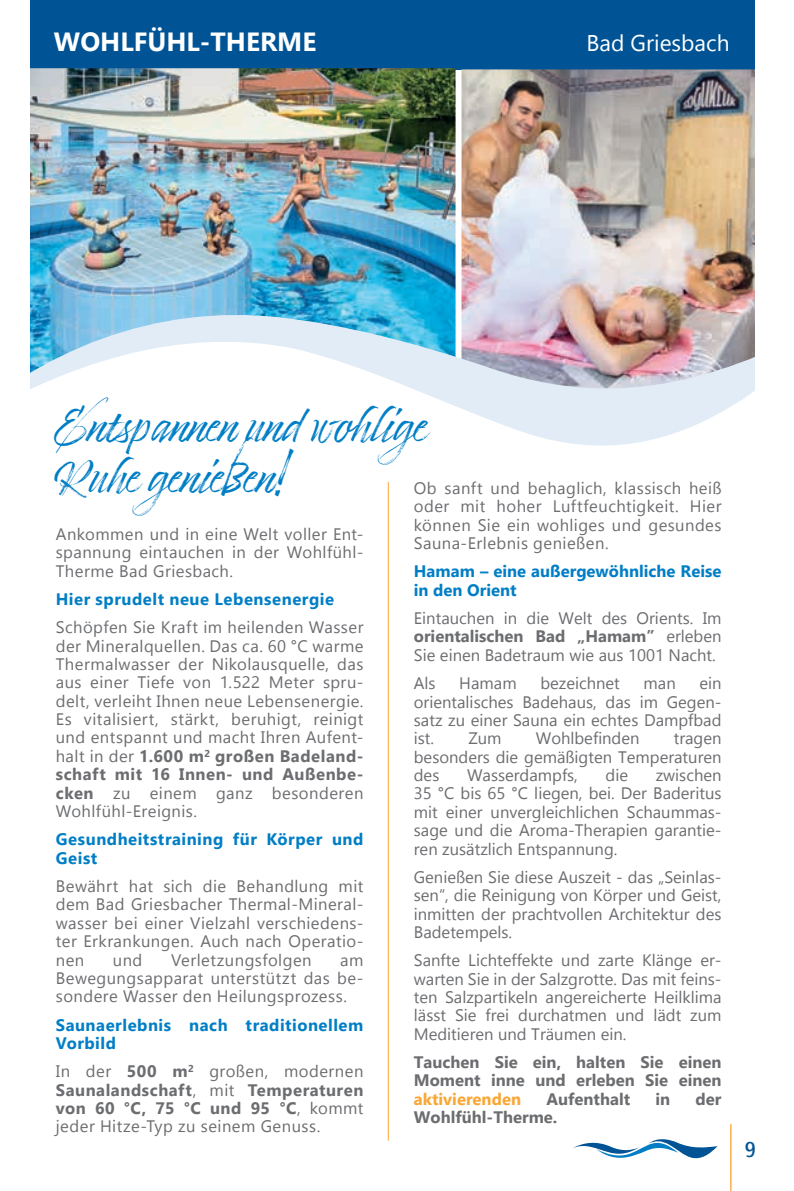
<style>
.page{position:relative;width:794px;height:1191px;background:#fff}
.page>*{position:absolute;margin:0;border:0;box-sizing:border-box;transform-origin:0 0}
.t1{font:42px/50.4px "Timberline";color:#007ec5}
.t2{font:700 26.25px "Gadugi";color:#fff}
.t3{font:22.75px "Gadugi";color:#fff}
.t4{font:21px "Bad Birnbach Susan";color:#005495}
.t5{font:16.62px/18.4px "Gadugi";color:#6c6d70;text-align:justify}
.t6{font:700 16.62px/18.4px "Gadugi";letter-spacing:.03em;color:#007ec5}
.t7{font:700 16.62px/18.4px "Gadugi";color:#6c6d70}
.t8{font:700 16.62px/18.4px "Gadugi";color:#007ec5}
.t9{font:16.62px "Gadugi";letter-spacing:.03em;color:#6c6d70}
.t10{font:700 16.62px "Gadugi";color:#faa633}
.s1{font-weight:700}
</style>
<div class="page">
<div style="left:0;top:0;width:794px;height:69px;background:#005495"></div>
<img style="left:30px;top:68px;width:425px;height:235px">
<img style="left:461px;top:69px;width:294px;height:234px">
<img style="left:30px;top:303px;width:725px;height:143px">
<hr style="left:730px;top:1124px;width:1px;height:67px;background:#faa633">
<svg style="left:573px;top:1139px;width:144px;height:20px"></svg>
<hr style="left:388px;top:482px;width:1px;height:658px;background:#faa633">
<div style="left:0;top:0;width:30px;height:1191px;background:#fff"></div>
<div style="left:755px;top:0;width:39px;height:1191px;background:#fff"></div>
<h2 class="t2" style="left:54px;top:26px;width:264px">WOHLFÜHL-THERME</h2>
<h3 class="t3" style="left:586px;top:30px;width:145px">Bad Griesbach</h3>
<h1 class="t1" style="left:55px;top:402px;width:384px">Entspannen und wohlige<br>Ruhe genießen!</h1>
<p class="t5" style="left:56px;top:524px;width:309px">Ankommen und in eine Welt voller Ent&shy;spannung eintauchen in der Wohlfühl-Therme Bad Griesbach.</p>
<p class="t6" style="left:56px;top:590px;width:280px">Hier sprudelt neue Lebensenergie</p>
<p class="t5" style="left:56px;top:618px;width:309px">Schöpfen Sie Kraft im heilenden Wasser der Mineralquellen. Das ca. 60 °C warme Thermalwasser der Nikolausquelle, das aus einer Tiefe von 1.522 Meter spru&shy;delt, verleiht Ihnen neue Lebensenergie.<br>Es vitalisiert, stärkt, beruhigt, reinigt und entspannt und macht Ihren Aufent&shy;halt in der <span class="s1">1.600 m</span><sup>2</sup> <span class="s1">großen Badeland&shy;schaft mit 16 Innen- und Außenbe&shy;cken</span> zu einem ganz besonderen Wohlfühl-Ereignis.</p>
<p class="t6" style="left:56px;top:830px;width:309px">Gesundheitstraining für Körper und<br>Geist</p>
<p class="t5" style="left:56px;top:876px;width:309px">Bewährt hat sich die Behandlung mit dem Bad Griesbacher Thermal-Mineral&shy;wasser bei einer Vielzahl verschiedens&shy;ter Erkrankungen. Auch nach Operatio&shy;nen</p>
<p class="t5" style="left:414px;top:479px;width:309px">Ob sanft und behaglich, klassisch heiß oder mit hoher Luftfeuchtigkeit. Hier können Sie ein wohliges und gesundes Sauna-Erlebnis genießen.</p>
<p class="t8" style="left:414px;top:562px;width:309px">Hamam – eine außergewöhnliche Reise in den Orient</p>
<p class="t5" style="left:414px;top:609px;width:309px">Eintauchen in die Welt des Orients. Im <span class="s1">orientalischen Bad „Hamam”</span> erleben Sie einen Badetraum wie aus 1001 Nacht.</p>
<p class="t5" style="left:414px;top:674px;width:23px">Als</p>
<p class="t5" style="left:459px;top:674px;width:59px">Hamam</p>
<p class="t5" style="left:540px;top:674px;width:81px">bezeichnet</p>
<p class="t5" style="left:643px;top:674px;width:34px">man</p>
<p class="t5" style="left:414px;top:674px;width:309px;text-indent:285px">ein orientalisches Badehaus, das im Gegen&shy;satz zu einer Sauna ein echtes Dampfbad ist.</p>
<p class="t5" style="left:468px;top:729px;width:35px">Zum</p>
<p class="t5" style="left:536px;top:729px;width:105px">Wohlbefinden</p>
<p class="t5" style="left:414px;top:729px;width:309px;text-indent:260px">tragen besonders die gemäßigten Temperaturen des</p>
<p class="t5" style="left:467px;top:766px;width:112px">Wasserdampfs,</p>
<p class="t5" style="left:605px;top:766px;width:24px">die</p>
<p class="t5" style="left:414px;top:766px;width:309px;text-indent:242px">zwischen 35 °C bis 65 °C liegen, bei. Der Baderitus mit einer unvergleichlichen Schaummas&shy;sage und die Aroma-Therapien garantie&shy;ren zusätzlich Entspannung.</p>
<p class="t5" style="left:414px;top:867px;width:309px">Genießen Sie diese Auszeit - das „Seinlas&shy;sen“, die Reinigung von Körper und Geist, inmitten der prachtvollen Architektur des Badetempels.</p>
<p class="t5" style="left:414px;top:951px;width:309px">Sanfte Lichteffekte und zarte Klänge er&shy;warten Sie in der Salzgrotte. Das mit feins&shy;ten Salzpartikeln angereicherte Heilklima lässt Sie frei durchatmen und lädt zum Meditieren und Träumen ein.</p>
<p class="t7" style="left:414px;top:1053px;width:309px">Tauchen Sie ein, halten Sie einen<br>Moment inne und erleben Sie einen</p>
<p class="t10" style="left:414px;top:1089px;width:109px">aktivierenden</p>
<p class="t7" style="left:546px;top:1089px;width:85px">Aufenthalt</p>
<p class="t7" style="left:655px;top:1089px;width:16px">in</p>
<p class="t7" style="left:695px;top:1089px;width:27px">der</p>
<p class="t7" style="left:414px;top:1108px;width:145px">Wohlfühl-Therme.</p>
<p class="t5" style="left:113px;top:950px;width:31px">und</p>
<p class="t9" style="left:171px;top:949px;width:142px">Verletzungsfolgen</p>
<p class="t5" style="left:56px;top:950px;width:309px;text-indent:284px">am Bewegungsapparat unterstützt das be&shy;sondere Wasser den Heilungsprozess.</p>
<p class="t6" style="left:56px;top:1015px;width:309px">Saunaerlebnis nach traditionellem<br>Vorbild</p>
<p class="t5" style="left:56px;top:1062px;width:309px">In der <span class="s1">500 m</span><sup>2</sup> großen, modernen <span class="s1">Saunalandschaft</span>, mit <span class="s1">Temperaturen von 60 °C, 75 °C und 95 °C</span>, kommt jeder Hitze-Typ zu seinem Genuss.</p>
<p class="t4" style="left:745px;top:1135px;width:13px">9</p>
</div>
